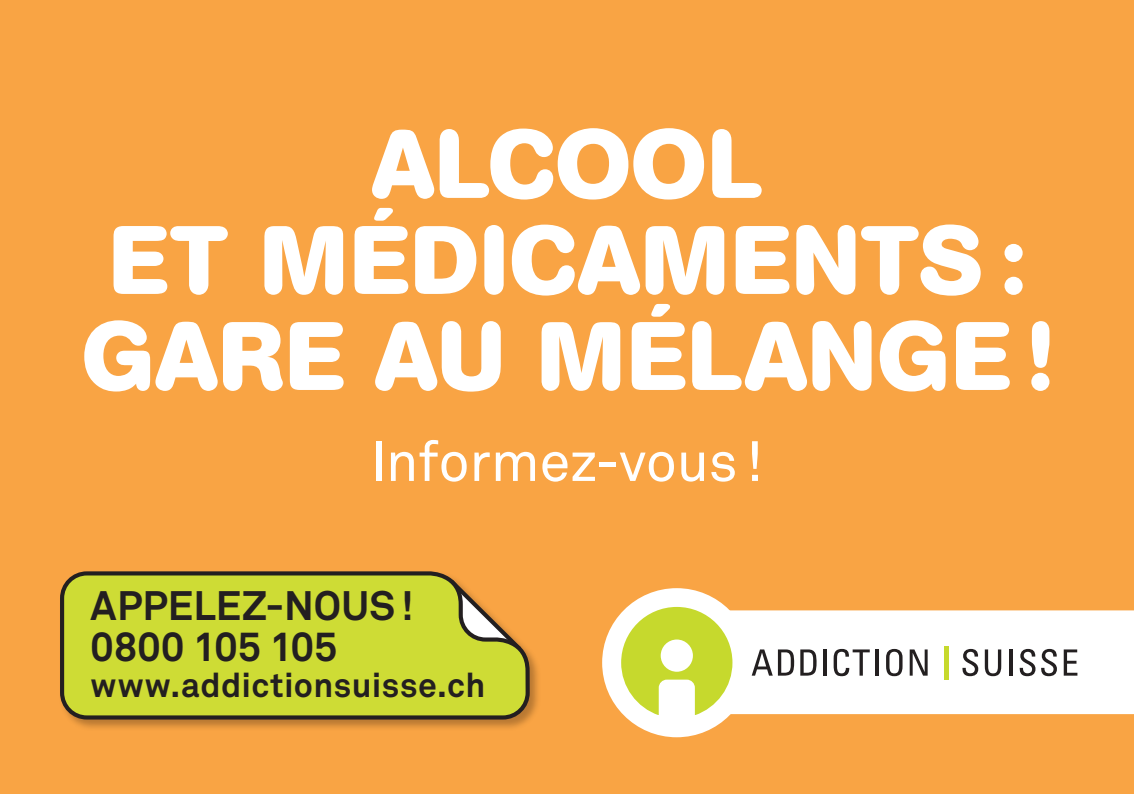
<style>
.page{position:relative;width:1134px;height:794px;background:#f9a444}
.page>*{position:absolute;margin:0;border:0;box-sizing:border-box;transform-origin:0 0}
.t1{font:700 96px/96px "AG Book Rounded";letter-spacing:.02em;color:#fff;text-align:center}
.t2{font:56px "Akkurat";letter-spacing:-.01em;color:#fff}
.t3{font:700 40.8px/40.8px "Akkurat";letter-spacing:.005em;color:#231f20}
.t4{font:700 33.6px "Akkurat";letter-spacing:.01em;color:#231f20}
</style>
<div class="page">
<img style="left:73px;top:656px;width:465px;height:72px">
<svg style="left:60px;top:571px;width:472px;height:150px;background:#c4ca36"></svg>
<div style="left:732px;top:610px;width:402px;height:104px;background:#fff"></div>
<div style="left:602px;top:588px;width:149px;height:149px;background:#fff;border-radius:50%"></div>
<svg style="left:621px;top:607px;width:111px;height:107px"></svg>
<hr style="left:944px;top:645px;width:4px;height:34px;background:#c6d92d">
<svg style="left:962px;top:649px;width:16px;height:27px"></svg>
<svg style="left:985px;top:649px;width:16px;height:27px"></svg>
<hr style="left:1009px;top:649px;width:4px;height:26px;background:#231f20">
<svg style="left:1020px;top:649px;width:15px;height:27px"></svg>
<svg style="left:1041px;top:649px;width:16px;height:27px"></svg>
<svg style="left:1064px;top:649px;width:13px;height:26px"></svg>
<svg style="left:752px;top:649px;width:42px;height:26px"></svg>
<svg style="left:800px;top:649px;width:16px;height:26px"></svg>
<hr style="left:823px;top:649px;width:4px;height:26px;background:#231f20">
<svg style="left:834px;top:649px;width:36px;height:27px"></svg>
<hr style="left:876px;top:649px;width:3px;height:26px;background:#231f20">
<svg style="left:886px;top:649px;width:16px;height:27px"></svg>
<svg style="left:910px;top:649px;width:18px;height:26px"></svg>
<p class="t1" style="left:82px;top:119px;width:970px">ALCOOL<br>ET MÉDICAMENTS:<br>GARE AU MÉLANGE !</p>
<p class="t2" style="left:371px;top:428px;width:394px">Informez-vous!</p>
<p class="t3" style="left:91px;top:585px;width:325px">APPELEZ-NOUS!<br>0800 105 105</p>
<p class="t4" style="left:91px;top:664px;width:396px">www.addictionsuisse.ch</p>
</div>
